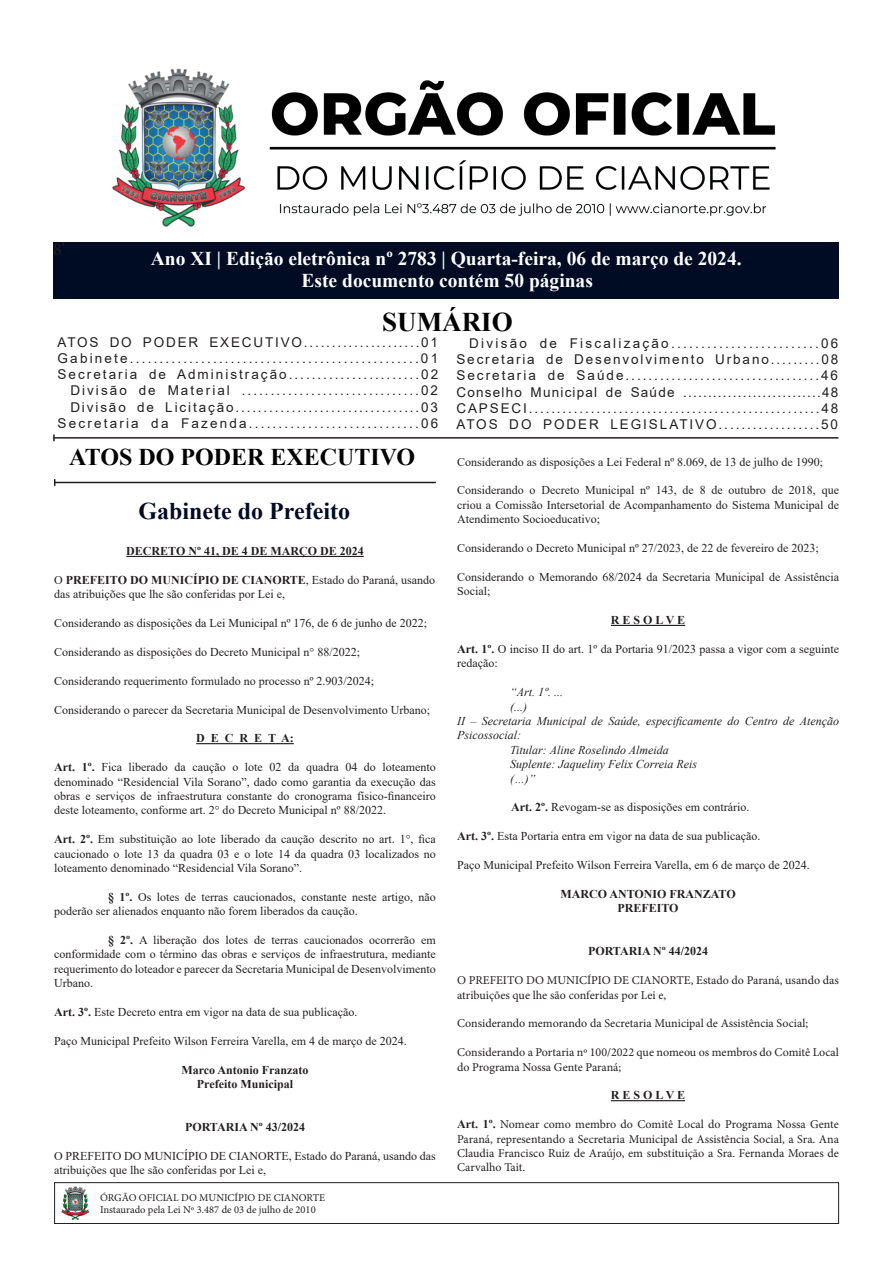
<style>
.page{position:relative;width:893px;height:1263px;background:#fff}
.page>*{position:absolute;margin:0;border:0;box-sizing:border-box;transform-origin:0 0}
.t1{font:700 27px "Times New Roman";color:#000001}
.t2{font:700 24px "Times New Roman";color:#000002}
.t3{font:700 24px "Times New Roman";color:#000926}
.t4{font:700 19.5px "Times New Roman";color:#fff}
.t5{font:18px "Minion Pro";color:#231f20}
.t6{font:13.5px/16.2px "Arial";letter-spacing:.145em;color:#231f20;text-align:right}
.t7{font:12px/14.4px "Times New Roman";color:#231f20}
.t8{font:12px/14.4px "Minion Pro";color:#231f20}
.t9{font:italic 12px "Times New Roman";color:#231f20}
.t10{font:700 12px/14.4px "Times New Roman";color:#231f20;text-align:center}
.t11{font:10.5px/12.6px "Minion Pro";color:#231f20}
.s1{font-weight:700}
.s2{font-family:"Times New Roman";font-weight:700}
</style>
<div class="page">
<div style="left:54px;top:1182px;width:785px;height:42px;border:1px solid #231f20"></div>
<img style="left:61px;top:1186px;width:29px;height:34px">
<div style="left:53px;top:242px;width:785px;height:57px;background:#000b24"></div>
<hr style="left:54px;top:437px;width:784px;height:2px;background:#231f20">
<svg style="left:53px;top:434px;width:2px;height:7px"></svg>
<img style="left:112px;top:68px;width:664px;height:159px">
<hr style="left:55px;top:482px;width:381px;height:1px;background:#231f20">
<svg style="left:54px;top:479px;width:2px;height:7px"></svg>
<hr style="left:126px;top:556px;width:238px;height:1px;background:#231f20">
<hr style="left:196px;top:743px;width:98px;height:1px;background:#231f20">
<hr style="left:611px;top:625px;width:74px;height:1px;background:#231f20">
<hr style="left:611px;top:1100px;width:74px;height:1px;background:#231f20">
<h3 class="t5" style="left:53px;top:238px;width:13px">8'</h3>
<h3 class="t4" style="left:151px;top:245px;width:592px">Ano XI | Edição eletrônica nº 2783 | Quarta-feira, 06 de março de 2024.</h3>
<h1 class="t1" style="left:382px;top:302px;width:132px">SUMÁRIO</h1>
<h3 class="t4" style="left:302px;top:266px;width:293px">Este documento contém 50 páginas</h3>
<p class="t6" style="left:58px;top:334px;width:382px">ATOS DO PODER EXECUTIVO.....................01<br>Gabinete.................................................01<br>Secretaria de Administração.......................02<br>Divisão de Material ...............................02<br>Divisão de Licitação.................................03<br>Secretaria da Fazenda.............................06</p>
<p class="t6" style="left:456px;top:335px;width:384px;text-align:justify;text-indent:13px">Divisão de Fiscalização.........................06<br>Secretaria de Desenvolvimento Urbano.........08<br>Secretaria de Saúde..................................46<br>Conselho Municipal de Saúde ............................48<br>CAPSECI....................................................48<br>ATOS DO PODER LEGISLATIVO..................50</p>
<h2 class="t2" style="left:69px;top:440px;width:348px">ATOS DO PODER EXECUTIVO</h2>
<h2 class="t3" style="left:139px;top:493px;width:213px">Gabinete do Prefeito</h2>
<p class="t10" style="left:126px;top:543px;width:239px">DECRETO Nº 41, DE 4 DE MARÇO DE 2024</p>
<p class="t7" style="left:54px;top:572px;width:383px">O <span class="s1">PREFEITO DO MUNICÍPIO DE CIANORTE</span>, Estado do Paraná, usando das atribuições que lhe são conferidas por Lei e,</p>
<p class="t7" style="left:54px;top:615px;width:375px">Considerando as disposições da Lei Municipal nº 176, de 6 de junho de 2022;</p>
<p class="t7" style="left:54px;top:644px;width:307px">Considerando as disposições do Decreto Municipal n° 88/2022;</p>
<p class="t7" style="left:54px;top:673px;width:322px">Considerando requerimento formulado no processo nº 2.903/2024;</p>
<p class="t7" style="left:54px;top:702px;width:377px">Considerando o parecer da Secretaria Municipal de Desenvolvimento Urbano;</p>
<p class="t10" style="left:196px;top:731px;width:99px">D E C R E T A:</p>
<p class="t7" style="left:54px;top:759px;width:383px;text-align:justify"><span class="s1">Art. 1º.</span> Fica liberado da caução o lote 02 da quadra 04 do loteamento denominado “Residencial Vila Sorano”, dado como garantia da execução das obras e serviços de infraestrutura constante do cronograma físico-financeiro deste loteamento, conforme art. 2° do Decreto Municipal nº 88/2022.</p>
<p class="t7" style="left:54px;top:831px;width:383px;text-align:justify"><span class="s1">Art. 2º.</span> Em substituição ao lote liberado da caução descrito no art. 1°, fica caucionado o lote 13 da quadra 03 e o lote 14 da quadra 03 localizados no loteamento denominado “Residencial Vila Sorano”.</p>
<p class="t7" style="left:54px;top:889px;width:383px;text-indent:54px"><span class="s1">§ 1º.</span> Os lotes de terras caucionados, constante neste artigo, não poderão ser alienados enquanto não forem liberados da caução.</p>
<p class="t7" style="left:54px;top:932px;width:383px;text-align:justify;text-indent:54px"><span class="s1">§ 2º.</span> A liberação dos lotes de terras caucionados ocorrerão em conformidade com o término das obras e serviços de infraestrutura, mediante requerimento do loteador e parecer da Secretaria Municipal de Desenvolvimento Urbano.</p>
<p class="t7" style="left:54px;top:1004px;width:305px"><span class="s1">Art. 3º.</span> Este Decreto entra em vigor na data de sua publicação.</p>
<p class="t7" style="left:54px;top:1033px;width:354px">Paço Municipal Prefeito Wilson Ferreira Varella, em 4 de março de 2024.</p>
<p class="t10" style="left:181px;top:1062px;width:129px">Marco Antonio Franzato<br>Prefeito Municipal</p>
<p class="t10" style="left:185px;top:1119px;width:121px">PORTARIA Nº 43/2024</p>
<p class="t7" style="left:54px;top:1148px;width:383px">O PREFEITO DO MUNICÍPIO DE CIANORTE, Estado do Paraná, usando das atribuições que lhe são conferidas por Lei e,</p>
<p class="t7" style="left:457px;top:454px;width:368px">Considerando as disposições a Lei Federal nº 8.069, de 13 de julho de 1990;</p>
<p class="t7" style="left:457px;top:483px;width:383px;text-align:justify">Considerando o Decreto Municipal nº 143, de 8 de outubro de 2018, que criou a Comissão Intersetorial de Acompanhamento do Sistema Municipal de Atendimento Socioeducativo;</p>
<p class="t7" style="left:457px;top:540px;width:363px">Considerando o Decreto Municipal nº 27/2023, de 22 de fevereiro de 2023;</p>
<p class="t7" style="left:457px;top:569px;width:383px">Considerando o Memorando 68/2024 da Secretaria Municipal de Assistência<br>Social;</p>
<p class="t10" style="left:611px;top:612px;width:76px">R E S O L V E</p>
<p class="t7" style="left:457px;top:641px;width:383px"><span class="s1">Art. 1º.</span> O inciso II do art. 1º da Portaria 91/2023 passa a vigor com a seguinte redação:</p>
<p class="t9" style="left:510px;top:684px;width:54px">“Art. 1º. ...</p>
<p class="t9" style="left:510px;top:698px;width:18px">(...)</p>
<p class="t9" style="left:457px;top:713px;width:383px">II – Secretaria Municipal de Saúde, especificamente do Centro de Atenção</p>
<p class="t9" style="left:457px;top:727px;width:65px">Psicossocial:</p>
<p class="t9" style="left:510px;top:741px;width:160px">Titular: Aline Roselindo Almeida</p>
<p class="t9" style="left:510px;top:756px;width:188px">Suplente: Jaqueliny Felix Correia Reis</p>
<p class="t9" style="left:510px;top:770px;width:27px">(…)”</p>
<p class="t7" style="left:511px;top:800px;width:240px"><span class="s1">Art. 2º.</span> Revogam-se as disposições em contrário.</p>
<p class="t7" style="left:457px;top:828px;width:305px"><span class="s1">Art. 3º.</span> Esta Portaria entra em vigor na data de sua publicação.</p>
<p class="t7" style="left:457px;top:857px;width:354px">Paço Municipal Prefeito Wilson Ferreira Varella, em 6 de março de 2024.</p>
<p class="t10" style="left:560px;top:886px;width:177px">MARCO ANTONIO FRANZATO<br>PREFEITO</p>
<p class="t10" style="left:588px;top:944px;width:121px">PORTARIA Nº 44/2024</p>
<p class="t8" style="left:457px;top:973px;width:383px">O PREFEITO DO MUNICÍPIO DE CIANORTE, Estado do Paraná, usando das atribuições que lhe são conferidas por Lei e,</p>
<p class="t8" style="left:457px;top:1016px;width:353px">Considerando memorando da Secretaria Municipal de Assistência Social;</p>
<p class="t8" style="left:457px;top:1045px;width:383px">Considerando a Portaria nº 100/2022 que nomeou os membros do Comitê Local do Programa Nossa Gente Paraná;</p>
<p class="t10" style="left:611px;top:1088px;width:76px">R E S O L V E</p>
<p class="t8" style="left:457px;top:1117px;width:383px;text-align:justify"><span class="s2">Art. 1º.</span> Nomear como membro do Comitê Local do Programa Nossa Gente Paraná, representando a Secretaria Municipal de Assistência Social, a Sra. Ana Claudia Francisco Ruiz de Araújo, em substituição a Sra. Fernanda Moraes de Carvalho Tait.</p>
<p class="t11" style="left:100px;top:1191px;width:227px">ÓRGÃO OFICIAL DO MUNICÍPIO DE CIANORTE<br>Instaurado pela Lei Nº 3.487 de 03 de julho de 2010</p>
</div>
